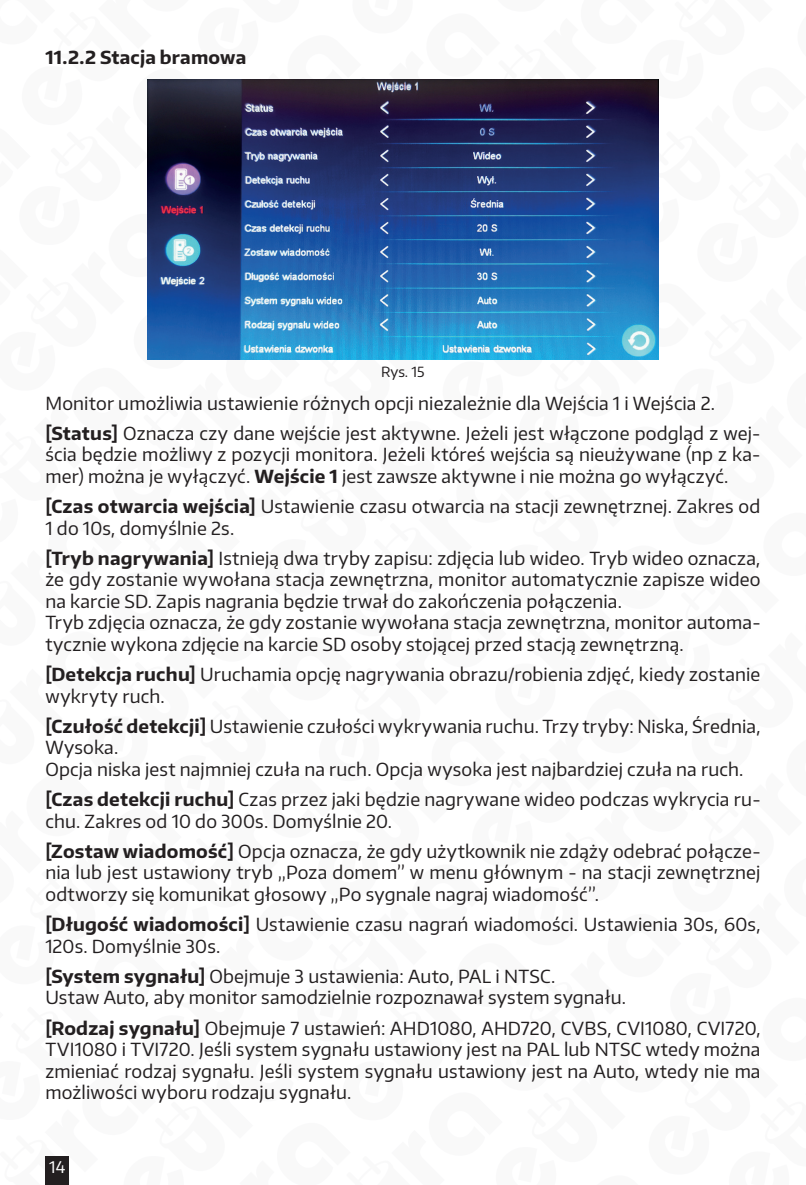
<style>
.page{position:relative;width:806px;height:1185px;background:#fff}
.page>*{position:absolute;margin:0;border:0;box-sizing:border-box;transform-origin:0 0}
.t1{font:18px/21.6px "Encode Sans";letter-spacing:.01em;color:#231f20}
.t2{font:700 18px "Encode Sans";letter-spacing:.005em;color:#231f20}
.t3{font:16px "Encode Sans";color:#fff}
.t4{font:14px "Encode Sans";color:#231f20}
.s1{font-weight:700}
</style>
<div class="page">
<div style="left:45px;top:1156px;width:24px;height:29px;background:#231f20"></div>
<img style="left:147px;top:79px;width:511px;height:281px">
<p class="t2" style="left:45px;top:45px;width:202px">11.2.2 Stacja bramowa</p>
<p class="t4" style="left:381px;top:362px;width:45px">Rys. 15</p>
<p class="t1" style="left:45px;top:387px;width:716px;line-height:30px">Monitor umożliwia ustawienie różnych opcji niezależnie dla Wejścia 1 i Wejścia 2. <span class="s1">[Status]</span> Oznacza czy dane wejście jest aktywne. Jeżeli jest włączone podgląd z wej-</p>
<p class="t1" style="left:45px;top:443px;width:716px">ścia będzie możliwy z pozycji monitora. Jeżeli któreś wejścia są nieużywane (np z ka&shy;mer) można je wyłączyć. <span class="s1">Wejście 1</span> jest zawsze aktywne i nie można go wyłączyć.</p>
<p class="t1" style="left:45px;top:495px;width:716px"><span class="s1">[Czas otwarcia wejścia]</span> Ustawienie czasu otwarcia na stacji zewnętrznej. Zakres od<br>1 do 10s, domyślnie 2s.</p>
<p class="t1" style="left:45px;top:547px;width:716px"><span class="s1">[Tryb nagrywania]</span> Istnieją dwa tryby zapisu: zdjęcia lub wideo. Tryb wideo oznacza, że gdy zostanie wywołana stacja zewnętrzna, monitor automatycznie zapisze wideo na karcie SD. Zapis nagrania będzie trwał do zakończenia połączenia.<br>Tryb zdjęcia oznacza, że gdy zostanie wywołana stacja zewnętrzna, monitor automa&shy;tycznie wykona zdjęcie na karcie SD osoby stojącej przed stacją zewnętrzną.</p>
<p class="t1" style="left:45px;top:663px;width:716px"><span class="s1">[Detekcja ruchu]</span> Uruchamia opcję nagrywania obrazu/robienia zdjęć, kiedy zostanie wykryty ruch.</p>
<p class="t1" style="left:45px;top:715px;width:716px"><span class="s1">[Czułość detekcji]</span> Ustawienie czułości wykrywania ruchu. Trzy tryby: Niska, Średnia,<br>Wysoka.<br>Opcja niska jest najmniej czuła na ruch. Opcja wysoka jest najbardziej czuła na ruch.</p>
<p class="t1" style="left:45px;top:788px;width:716px"><span class="s1">[Czas detekcji ruchu]</span> Czas przez jaki będzie nagrywane wideo podczas wykrycia ru&shy;chu. Zakres od 10 do 300s. Domyślnie 20.</p>
<p class="t1" style="left:45px;top:840px;width:716px;text-align:justify"><span class="s1">[Zostaw wiadomość]</span> Opcja oznacza, że gdy użytkownik nie zdąży odebrać połącze&shy;nia lub jest ustawiony tryb „Poza domem” w menu głównym - na stacji zewnętrznej odtworzy się komunikat głosowy „Po sygnale nagraj wiadomość”.</p>
<p class="t1" style="left:45px;top:913px;width:716px"><span class="s1">[Długość wiadomości]</span> Ustawienie czasu nagrań wiadomości. Ustawienia 30s, 60s,<br>120s. Domyślnie 30s.</p>
<p class="t1" style="left:45px;top:965px;width:582px"><span class="s1">[System sygnału]</span> Obejmuje 3 ustawienia: Auto, PAL i NTSC.<br>Ustaw Auto, aby monitor samodzielnie rozpoznawał system sygnału.</p>
<p class="t1" style="left:45px;top:1016px;width:716px;text-align:justify"><span class="s1">[Rodzaj sygnału]</span> Obejmuje 7 ustawień: AHD1080, AHD720, CVBS, CVI1080, CVI720, TVI1080 i TVI720. Jeśli system sygnału ustawiony jest na PAL lub NTSC wtedy można zmieniać rodzaj sygnału. Jeśli system sygnału ustawiony jest na Auto, wtedy nie ma możliwości wyboru rodzaju sygnału.</p>
<p class="t3" style="left:49px;top:1156px;width:18px">14</p>
</div>
